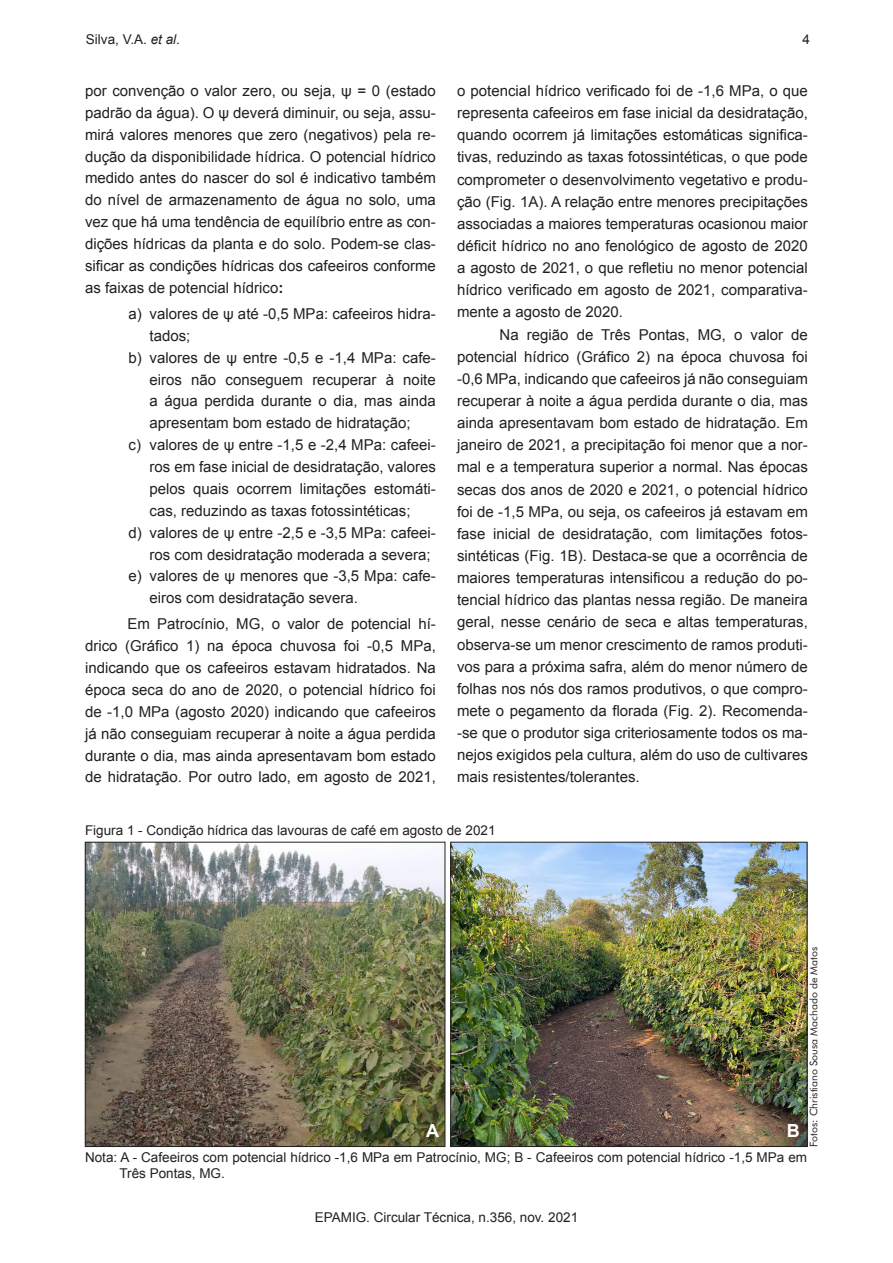
<style>
.page{position:relative;width:893px;height:1263px;background:#fff}
.page>*{position:absolute;margin:0;border:0;box-sizing:border-box;transform-origin:0 0}
.CT_-_tx_figura{font:700 18px "Arial";color:#fff}
.CT_-_texto{font:15px/22.2px "Arial";color:#231f20;text-align:justify}
.CT_-_tx_figura-2{font:13.5px/16.2px "Arial";color:#231f20}
.CT_-_autor_fotos{font:10.5px "Futura BT";color:#231f20}
.s1{font-style:italic}
.s2{font-weight:700}
</style>
<div class="page">
<img style="left:87px;top:844px;width:356px;height:301px">
<div style="left:85px;top:842px;width:360px;height:305px;border:1px solid #231f20"></div>
<img style="left:453px;top:844px;width:352px;height:301px">
<div style="left:451px;top:842px;width:356px;height:305px;border:1px solid #231f20"></div>
<p class="CT_-_tx_figura-2" style="left:86px;top:31px;width:96px">Silva, V.A. <span class="s1">et al</span>.</p>
<p class="CT_-_texto" style="left:85px;top:80px;width:352px">por convenção o valor zero, ou seja, ψ = 0 (estado padrão da água). O ψ deverá diminuir, ou seja, assu&shy;mirá valores menores que zero (negativos) pela re&shy;dução da disponibilidade hídrica. O potencial hídrico medido antes do nascer do sol é indicativo também do nível de armazenamento de água no solo, uma vez que há uma tendência de equilíbrio entre as con&shy;dições hídricas da planta e do solo. Podem-se clas&shy;sificar as condições hídricas dos cafeeiros conforme as faixas de potencial hídrico<span class="s2">:</span></p>
<p class="CT_-_texto" style="left:150px;top:303px;width:288px;text-indent:-21px">a) valores de ψ até -0,5 MPa: cafeeiros hidra&shy;tados;</p>
<p class="CT_-_texto" style="left:150px;top:347px;width:288px;text-indent:-21px">b) valores de ψ entre -0,5 e -1,4 MPa: cafe&shy;eiros não conseguem recuperar à noite a água perdida durante o dia, mas ainda apresentam bom estado de hidratação;</p>
<p class="CT_-_texto" style="left:150px;top:434px;width:288px;text-indent:-21px">c) valores de ψ entre -1,5 e -2,4 MPa: cafeei&shy;ros em fase inicial de desidratação, valores pelos quais ocorrem limitações estomáti&shy;cas, reduzindo as taxas fotossintéticas;</p>
<p class="CT_-_texto" style="left:150px;top:522px;width:288px;text-indent:-21px">d) valores de ψ entre -2,5 e -3,5 MPa: cafeei&shy;ros com desidratação moderada a severa;</p>
<p class="CT_-_texto" style="left:150px;top:565px;width:288px;text-indent:-21px">e) valores de ψ menores que -3,5 Mpa: cafe&shy;eiros com desidratação severa.</p>
<p class="CT_-_texto" style="left:85px;top:613px;width:352px;text-indent:43px">Em Patrocínio, MG, o valor de potencial hí&shy;drico (Gráfico 1) na época chuvosa foi -0,5 MPa, indicando que os cafeeiros estavam hidratados. Na época seca do ano de 2020, o potencial hídrico foi de -1,0 MPa (agosto 2020) indicando que cafeeiros já não conseguiam recuperar à noite a água perdida durante o dia, mas ainda apresentavam bom estado de hidratação. Por outro lado, em agosto de 2021,</p>
<p class="CT_-_tx_figura-2" style="left:802px;top:31px;width:9px">4</p>
<p class="CT_-_texto" style="left:457px;top:80px;width:352px">o potencial hídrico verificado foi de -1,6 MPa, o que representa cafeeiros em fase inicial da desidratação, quando ocorrem já limitações estomáticas significa&shy;tivas, reduzindo as taxas fotossintéticas, o que pode comprometer o desenvolvimento vegetativo e produ&shy;ção (Fig. 1A). A relação entre menores precipitações associadas a maiores temperaturas ocasionou maior déficit hídrico no ano fenológico de agosto de 2020 a agosto de 2021, o que refletiu no menor potencial hídrico verificado em agosto de 2021, comparativa&shy;mente a agosto de 2020.</p>
<p class="CT_-_texto" style="left:457px;top:323px;width:352px;text-align:right">Na região de Três Pontas, MG, o valor de potencial hídrico (Gráfico 2) na época chuvosa foi</p>
<p class="CT_-_texto" style="left:457px;top:368px;width:352px">-0,6 MPa, indicando que cafeeiros já não conseguiam recuperar à noite a água perdida durante o dia, mas ainda apresentavam bom estado de hidratação. Em janeiro de 2021, a precipitação foi menor que a nor&shy;mal e a temperatura superior a normal. Nas épocas secas dos anos de 2020 e 2021, o potencial hídrico foi de -1,5 MPa, ou seja, os cafeeiros já estavam em fase inicial de desidratação, com limitações fotos&shy;sintéticas (Fig. 1B). Destaca-se que a ocorrência de maiores temperaturas intensificou a redução do po&shy;tencial hídrico das plantas nessa região. De maneira geral, nesse cenário de seca e altas temperaturas, observa-se um menor crescimento de ramos produti&shy;vos para a próxima safra, além do menor número de folhas nos nós dos ramos produtivos, o que compro&shy;mete o pegamento da florada (Fig. 2). Recomenda--se que o produtor siga criteriosamente todos os ma&shy;nejos exigidos pela cultura, além do uso de cultivares mais resistentes/tolerantes.</p>
<p class="CT_-_tx_figura-2" style="left:85px;top:822px;width:412px">Figura 1 - Condição hídrica das lavouras de café em agosto de 2021</p>
<p class="CT_-_tx_figura" style="left:426px;top:1119px;width:14px">A</p>
<p class="CT_-_tx_figura" style="left:787px;top:1119px;width:14px">B</p>
<p class="CT_-_autor_fotos" style="left:807px;top:1147px;width:201px;rotate:-90deg">Fotos: Christiano Sousa Machado de Matos</p>
<p class="CT_-_tx_figura-2" style="left:120px;top:1149px;width:689px;text-indent:-34px">Nota: A - Cafeeiros com potencial hídrico -1,6 MPa em Patrocínio, MG; B - Cafeeiros com potencial hídrico -1,5 MPa em<br>Três Pontas, MG.</p>
<p class="CT_-_tx_figura-2" style="left:315px;top:1209px;width:265px">EPAMIG. Circular Técnica, n.356, nov. 2021</p>
</div>
